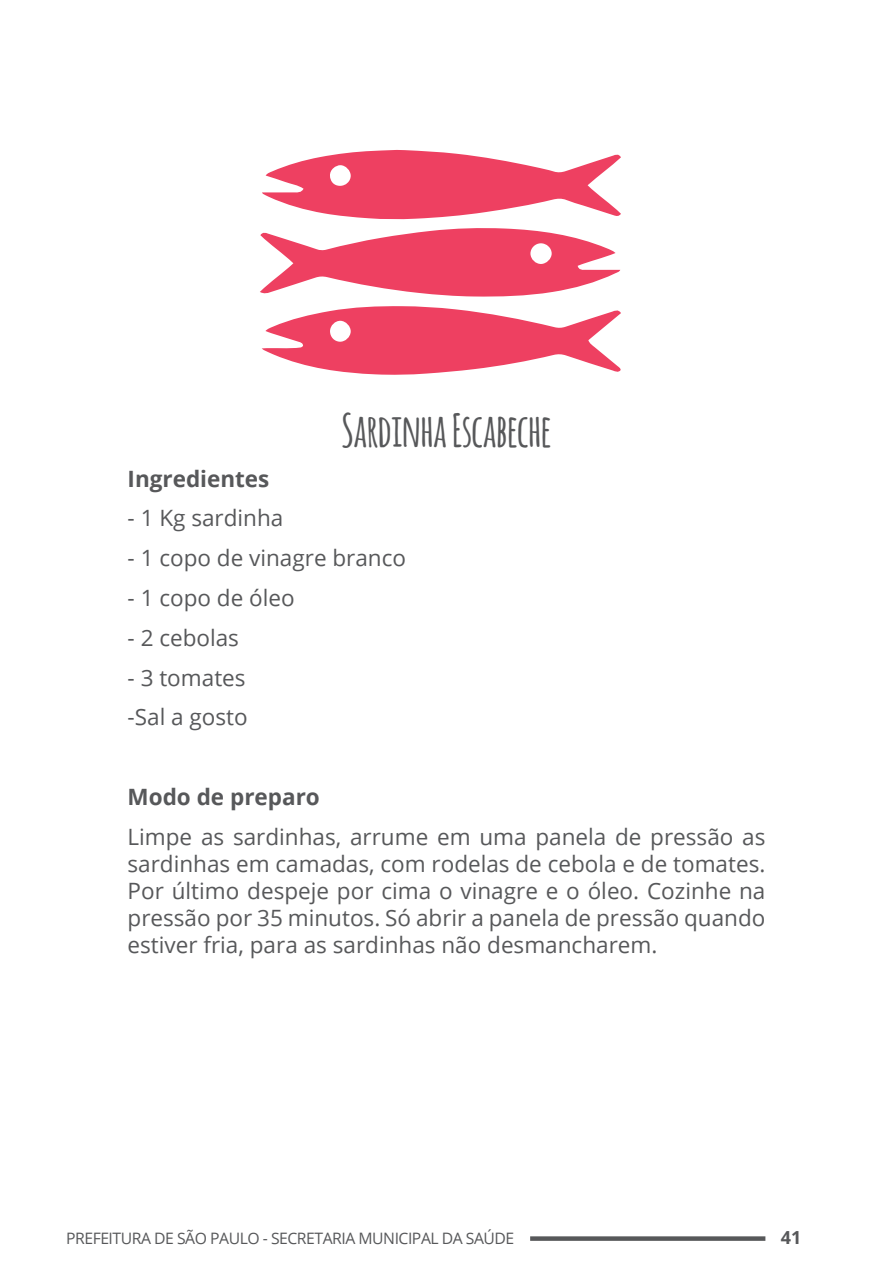
<style>
.page{position:relative;width:893px;height:1276px;background:#fff}
.page>*{position:absolute;margin:0;border:0;box-sizing:border-box;transform-origin:0 0}
.t1{font:700 45px "Amatic";color:#57585a}
.t2{font:22.5px/27px "Open Sans";color:#57585a}
.t3{font:700 22.5px "Open Sans";color:#57585a}
.t4{font:700 18px "Open Sans";color:#57585a}
.t5{font:15.75px "Open Sans";letter-spacing:-.03em;color:#57585a}
</style>
<div class="page">
<svg style="left:530px;top:1236px;width:235px;height:4px"></svg>
<svg style="left:260px;top:150px;width:361px;height:225px;fill:#ee4061"></svg>
<h1 class="t1" style="left:342px;top:398px;width:211px">Sardinha Escabeche</h1>
<p class="t3" style="left:128px;top:463px;width:143px">Ingredientes</p>
<p class="t2" style="left:128px;top:504px;width:157px">- 1 Kg sardinha</p>
<p class="t2" style="left:128px;top:544px;width:280px">- 1 copo de vinagre branco</p>
<p class="t2" style="left:128px;top:584px;width:169px">- 1 copo de óleo</p>
<p class="t2" style="left:128px;top:623px;width:113px">- 2 cebolas</p>
<p class="t2" style="left:128px;top:657px;width:122px;line-height:39.8px">- 3 tomates -Sal a gosto</p>
<p class="t3" style="left:128px;top:781px;width:194px">Modo de preparo</p>
<p class="t2" style="left:128px;top:822px;width:639px;text-align:justify">Limpe as sardinhas, arrume em uma panela de pressão as sardinhas em camadas, com rodelas de cebola e de tomates.<br>Por último despeje por cima o vinagre e o óleo. Cozinhe na pressão por 35 minutos. Só abrir a panela de pressão quando estiver fria, para as sardinhas não desmancharem.</p>
<p class="t5" style="left:66px;top:1227px;width:450px">PREFEITURA DE SÃO PAULO - SECRETARIA MUNICIPAL DA SAÚDE</p>
<p class="t4" style="left:781px;top:1225px;width:22px">41</p>
</div>
